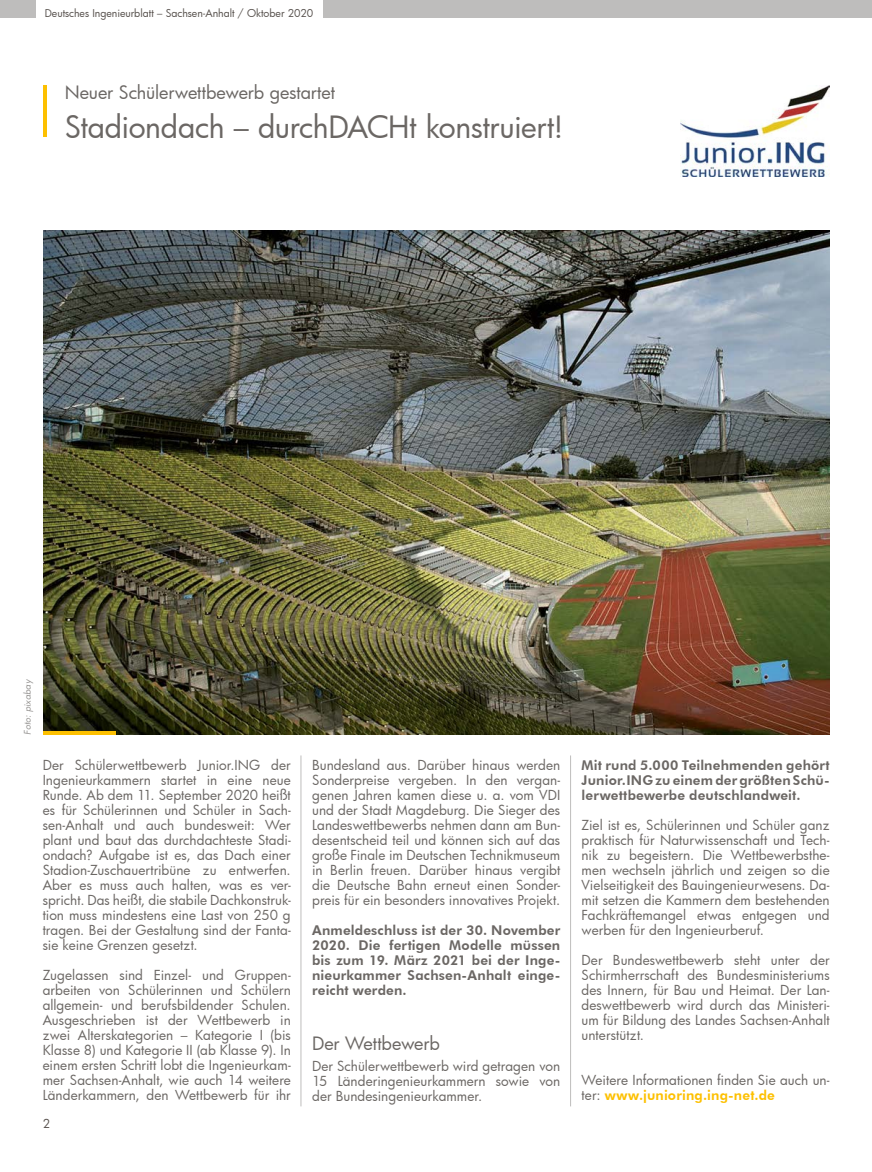
<style>
.page{position:relative;width:872px;height:1172px;background:#fff}
.page>*{position:absolute;margin:0;border:0;box-sizing:border-box;transform-origin:0 0}
.t1{font:30px "Futura Bk";letter-spacing:-.01em;color:#6b6764}
.t2{font:18px "Futura Bk";letter-spacing:-.005em;color:#6b6764}
.t3{font:13.5px/15px "Futura Bk";letter-spacing:.005em;color:#6b6764;text-align:justify}
.t4{font:800 13.5px/15px "Futura BT";letter-spacing:.01em;color:#6b6764;text-align:justify}
.t5{font:800 13.5px "Futura BT";letter-spacing:.01em;color:#fdc000}
.t6{font:12px "Futura Bk";color:#57514d}
.t7{font:10.5px "Futura Bk";color:#57514d}
.t8{font:italic 9px "Futura Bk";letter-spacing:.01em;color:#949290}
.s1{font-family:"Futura Bk";font-weight:400;color:#6b6764}
</style>
<div class="page">
<div style="left:0;top:0;width:36px;height:18px;background:#bebdbc"></div>
<div style="left:323px;top:0;width:548px;height:18px;background:#bebdbc"></div>
<hr style="left:43px;top:86px;width:3px;height:51px;background:#fdc000">
<hr style="left:300px;top:755px;width:1px;height:351px;background:#bebdbc">
<hr style="left:570px;top:755px;width:1px;height:351px;background:#bebdbc">
<img style="left:680px;top:86px;width:149px;height:91px">
<img style="left:43px;top:230px;width:786px;height:504px">
<hr style="left:43px;top:731px;width:72px;height:4px;background:#fdc000">
<p class="t7" style="left:45px;top:6px;width:270px">Deutsches Ingenieurblatt – Sachsen-Anhalt / Oktober 2020</p>
<h2 class="t2" style="left:65px;top:81px;width:272px">Neuer Schülerwettbewerb gestartet</h2>
<h1 class="t1" style="left:65px;top:107px;width:500px">Stadiondach – durchDACHt konstruiert!</h1>
<p class="t8" style="left:21px;top:735px;width:57px;rotate:-90deg">Foto: pixabay</p>
<p class="t3" style="left:43px;top:758px;width:250px">Der Schülerwettbewerb Junior.ING der Ingenieurkammern startet in eine neue Runde. Ab dem 11. September 2020 heißt es für Schülerinnen und Schüler in Sach&shy;sen-Anhalt und auch bundesweit: Wer plant und baut das durchdachteste Stadi&shy;ondach? Aufgabe ist es, das Dach einer Stadion-Zuschauertribüne zu entwerfen.<br>Aber es muss auch halten, was es ver&shy;spricht. Das heißt, die stabile Dachkonstruk&shy;tion muss mindestens eine Last von 250 g tragen. Bei der Gestaltung sind der Fanta&shy;sie keine Grenzen gesetzt.</p>
<p class="t3" style="left:43px;top:968px;width:250px">Zugelassen sind Einzel- und Gruppen&shy;arbeiten von Schülerinnen und Schülern allgemein- und berufsbildender Schulen.<br>Ausgeschrieben ist der Wettbewerb in zwei Alterskategorien – Kategorie I (bis Klasse 8) und Kategorie II (ab Klasse 9). In einem ersten Schritt lobt die Ingenieurkam&shy;mer Sachsen-Anhalt, wie auch 14 weitere Länderkammern, den Wettbewerb für ihr</p>
<p class="t6" style="left:43px;top:1115px;width:9px">2</p>
<p class="t3" style="left:312px;top:758px;width:250px">Bundesland aus. Darüber hinaus werden Sonderpreise vergeben. In den vergan&shy;genen Jahren kamen diese u. a. vom VDI und der Stadt Magdeburg. Die Sieger des Landeswettbewerbs nehmen dann am Bun&shy;desentscheid teil und können sich auf das große Finale im Deutschen Technikmuseum in Berlin freuen. Darüber hinaus vergibt die Deutsche Bahn erneut einen Sonder&shy;preis für ein besonders innovatives Projekt.</p>
<p class="t4" style="left:312px;top:923px;width:250px">Anmeldeschluss ist der 30. November 2020. Die fertigen Modelle müssen bis zum 19. März 2021 bei der Inge&shy;nieurkammer Sachsen-Anhalt einge&shy;reicht werden.</p>
<h2 class="t2" style="left:312px;top:1031px;width:129px">Der Wettbewerb</h2>
<p class="t3" style="left:312px;top:1058px;width:249px">Der Schülerwettbewerb wird getragen von 15 Länderingenieurkammern sowie von der Bundesingenieurkammer.</p>
<p class="t4" style="left:581px;top:758px;width:250px">Mit rund 5.000 Teilnehmenden gehört Junior.ING zu einem der größten Schü&shy;lerwettbewerbe deutschlandweit.</p>
<p class="t3" style="left:581px;top:818px;width:250px">Ziel ist es, Schülerinnen und Schüler ganz praktisch für Naturwissenschaft und Tech&shy;nik zu begeistern. Die Wettbewerbsthe&shy;men wechseln jährlich und zeigen so die Vielseitigkeit des Bauingenieurwesens. Da&shy;mit setzen die Kammern dem bestehenden Fachkräftemangel etwas entgegen und werben für den Ingenieurberuf.</p>
<p class="t3" style="left:581px;top:953px;width:250px">Der Bundeswettbewerb steht unter der Schirmherrschaft des Bundesministeriums des Innern, für Bau und Heimat. Der Lan&shy;deswettbewerb wird durch das Ministeri&shy;um für Bildung des Landes Sachsen-Anhalt unterstützt.</p>
<p class="t3" style="left:581px;top:1073px;width:250px">Weitere Informationen finden Sie auch un-</p>
<p class="t5" style="left:581px;top:1087px;width:195px"><span class="s1">ter:</span> www.junioring.ing-net.de</p>
</div>
